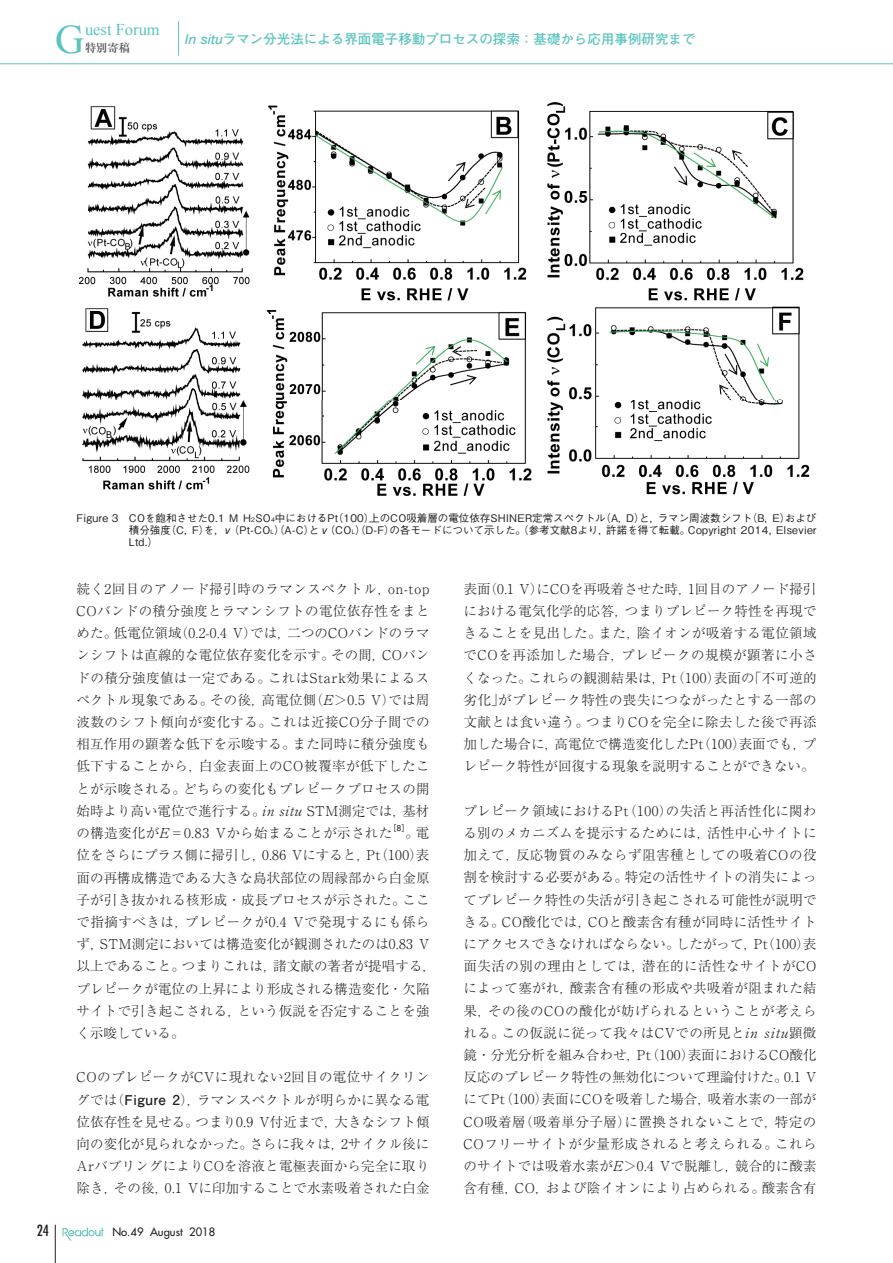
<style>
.page{position:relative;width:893px;height:1263px;background:#fff}
.page>*{position:absolute;margin:0;border:0;box-sizing:border-box;transform-origin:0 0}
.t1{font:40.5px "Times New Roman";color:#5ac4bd}
.t2{font:16.5px "Times New Roman";color:#5ac4bd}
.t3{font:condensed 15px "Futura";color:#231f20}
.t4{font:300 13.5px/22.2px "Ryumin Pro";letter-spacing:.005em;color:#231f20;text-align:justify}
.t5{font:700 13.35px "Futo Go B101 Pro";color:#5ac4bd}
.t6{font:11.25px "Futura";color:#231f20}
.t7{font:700 11.25px "Ryumin Pro";color:#57585a}
.t8{font:500 10.5px/12.3px "Gothic BBB Pro";letter-spacing:.015em;color:#231f20;text-align:justify}
.t9{font:700 7.8px "Futo Go B101 Pro";color:#231f20}
.s1{font-size:6.15px}
.s2{font-family:"Futo Go B101 Pro";font-weight:700}
</style>
<div class="page">
<hr style="left:0;top:63px;width:893px;height:1px;background:#5ac4bd">
<hr style="left:55px;top:1225px;width:1px;height:38px;background:#231f20">
<svg style="left:63px;top:1227px;width:41px;height:14px"></svg>
<hr style="left:178px;top:21px;width:1px;height:35px;background:#5ac4bd">
<img style="left:80px;top:102px;width:730px;height:394px">
<h1 class="t1" style="left:55px;top:13px;width:31px">G</h1>
<p class="t2" style="left:85px;top:19px;width:76px">uest Forum</p>
<p class="t7" style="left:85px;top:39px;width:46px">特別寄稿</p>
<p class="t5" style="left:185px;top:28px;width:512px">In situラマン分光法による界面電子移動プロセスの探索：基礎から応用事例研究まで</p>
<p class="t8" style="left:129px;top:510px;width:689px;text-indent:-52px">Figure 3 COを飽和させた0.1 M H<span class="s1">2</span>SO<span class="s1">4</span>中におけるPt（100）上のCO吸着層の電位依存SHINER定常スペクトル（A，D）と，ラマン周波数シフト（B，E）および積分強度（C，F）を，ν（Pt-CO<span class="s1">L</span>）（A-C）とν（CO<span class="s1">L</span>）（D-F）の各モードについて示した。（参考文献8より，許諾を得て転載。Copyright 2014, Elsevier Ltd.）</p>
<p class="t4" style="left:77px;top:577px;width:355px">続く2回目のアノード掃引時のラマンスペクトル，on-top COバンドの積分強度とラマンシフトの電位依存性をまとめた。低電位領域（0.2-0.4 V）では，二つのCOバンドのラマンシフトは直線的な電位依存変化を示す。その間，COバンドの積分強度値は一定である。これはStark効果によるスペクトル現象である。その後，高電位側（E＞0.5 V）では周波数のシフト傾向が変化する。これは近接CO分子間での相互作用の顕著な低下を示唆する。また同時に積分強度も低下することから，白金表面上のCO被覆率が低下したことが示唆される。どちらの変化もプレピークプロセスの開始時より高い電位で進行する。in situ STM測定では，基材の構造変化がE＝0.83 Vから始まることが示された</p>
<p class="t9" style="left:389px;top:822px;width:22px">［8］</p>
<p class="t4" style="left:77px;top:821px;width:361px;text-align:left;text-indent:329px">。電位をさらにプラス側に掃引し，0.86 Vにすると，Pt（100）表面の再構成構造である大きな島状部位の周縁部から白金原子が引き抜かれる核形成・成長プロセスが示された。ここで指摘すべきは，プレピークが0.4 Vで発現するにも係らず，STM測定においては構造変化が観測されたのは0.83 V以上であること。つまりこれは，諸文献の著者が提唱する，プレピークが電位の上昇により形成される構造変化・欠陥サイトで引き起こされる，という仮説を否定することを強く示唆している。</p>
<p class="t4" style="left:77px;top:1065px;width:355px">COのプレピークがCVに現れない2回目の電位サイクリングでは（<span class="s2">Figure 2</span>），ラマンスペクトルが明らかに異なる電位依存性を見せる。つまり0.9 V付近まで，大きなシフト傾向の変化が見られなかった。さらに我々は，2サイクル後にArバブリングによりCOを溶液と電極表面から完全に取り除き，その後，0.1 Vに印加することで水素吸着された白金</p>
<p class="t3" style="left:37px;top:1221px;width:14px">24</p>
<p class="t6" style="left:112px;top:1225px;width:104px">No.49 August 2018</p>
<p class="t4" style="left:463px;top:577px;width:355px">表面（0.1 V）にCOを再吸着させた時，1回目のアノード掃引における電気化学的応答，つまりプレピーク特性を再現できることを見出した。また，陰イオンが吸着する電位領域でCOを再添加した場合，プレピークの規模が顕著に小さくなった。これらの観測結果は，Pt（100）表面の「不可逆的劣化」がプレピーク特性の喪失につながったとする一部の文献とは食い違う。つまりCOを完全に除去した後で再添加した場合に，高電位で構造変化したPt（100）表面でも，プレピーク特性が回復する現象を説明することができない。</p>
<p class="t4" style="left:463px;top:798px;width:355px">プレピーク領域におけるPt（100）の失活と再活性化に関わる別のメカニズムを提示するためには，活性中心サイトに加えて，反応物質のみならず阻害種としての吸着COの役割を検討する必要がある。特定の活性サイトの消失によってプレピーク特性の失活が引き起こされる可能性が説明できる。CO酸化では，COと酸素含有種が同時に活性サイトにアクセスできなければならない。したがって，Pt（100）表面失活の別の理由としては，潜在的に活性なサイトがCOによって塞がれ，酸素含有種の形成や共吸着が阻まれた結果，その後のCOの酸化が妨げられるということが考えられる。この仮説に従って我々はCVでの所見とin situ顕微鏡・分光分析を組み合わせ，Pt（100）表面におけるCO酸化反応のプレピーク特性の無効化について理論付けた。0.1 VにてPt（100）表面にCOを吸着した場合，吸着水素の一部がCO吸着層（吸着単分子層）に置換されないことで，特定のCOフリーサイトが少量形成されると考えられる。これらのサイトでは吸着水素がE＞0.4 Vで脱離し，競合的に酸素含有種，CO，および陰イオンにより占められる。酸素含有</p>
</div>
